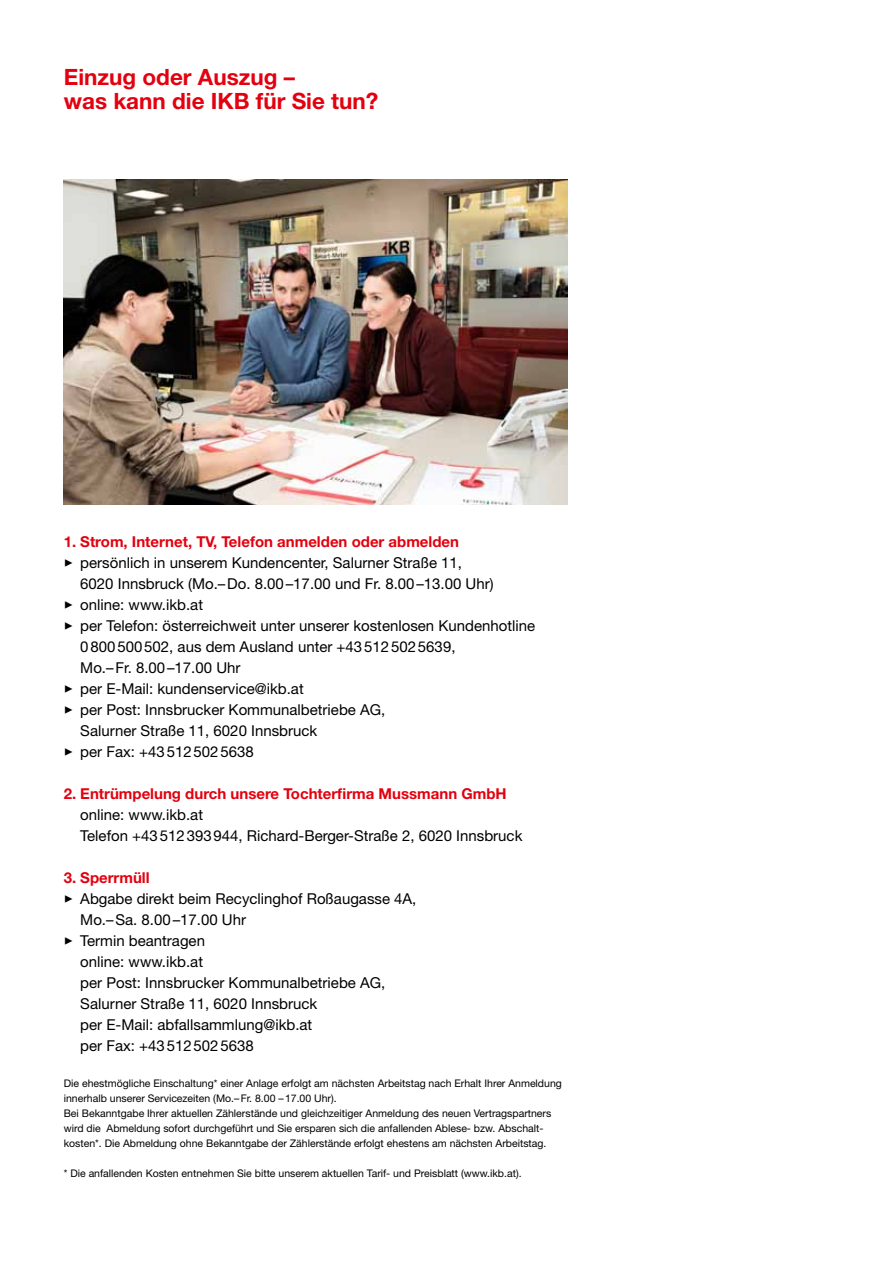
<style>
.page{position:relative;width:893px;height:1263px;background:#fff}
.page>*{position:absolute;margin:0;border:0;box-sizing:border-box;transform-origin:0 0}
.t1{font:700 22.5px/24px "Helvetica Neue LT Std";color:#e3000f}
.t2{font:15px/21px "Helvetica Neue LT Std";color:#000}
.t3{font:700 15px "Helvetica Neue LT Std";color:#e3000f}
.t4{font:10.5px/15px "Helvetica Neue LT Std";color:#000}
</style>
<div class="page">
<img style="left:64px;top:179px;width:504px;height:326px">
<h1 class="t1" style="left:64px;top:64px;width:316px">Einzug oder Auszug –<br>was kann die IKB für Sie tun?</h1>
<p class="t3" style="left:64px;top:532px;width:397px">1. Strom, Internet, TV, Telefon anmelden oder abmelden</p>
<p class="t2" style="left:80px;top:552px;width:415px;text-indent:-16px">✓ persönlich in unserem Kundencenter, Salurner Straße 11,<br>6020 Innsbruck (Mo.–Do. 8.00–17.00 und Fr. 8.00–13.00 Uhr)</p>
<p class="t2" style="left:64px;top:594px;width:141px">✓ online: www.ikb.at</p>
<p class="t2" style="left:80px;top:615px;width:456px;text-indent:-16px">✓ per Telefon: österreichweit unter unserer kostenlosen Kundenhotline<br>0800500502, aus dem Ausland unter +435125025639,<br>Mo.–Fr. 8.00–17.00 Uhr</p>
<p class="t2" style="left:64px;top:678px;width:241px">✓ per E-Mail: kundenservice@ikb.at</p>
<p class="t2" style="left:80px;top:699px;width:307px;text-indent:-16px">✓ per Post: Innsbrucker Kommunalbetriebe AG,<br>Salurner Straße 11, 6020 Innsbruck</p>
<p class="t2" style="left:64px;top:741px;width:192px">✓ per Fax: +435125025638</p>
<p class="t3" style="left:64px;top:784px;width:444px">2. Entrümpelung durch unsere Tochterfirma Mussmann GmbH</p>
<p class="t2" style="left:80px;top:804px;width:444px">online: www.ikb.at<br>Telefon +43512393944, Richard-Berger-Straße 2, 6020 Innsbruck</p>
<p class="t3" style="left:64px;top:868px;width:87px">3. Sperrmüll</p>
<p class="t2" style="left:80px;top:888px;width:338px;text-indent:-16px">✓ Abgabe direkt beim Recyclinghof Roßaugasse 4A,<br>Mo.–Sa. 8.00–17.00 Uhr</p>
<p class="t2" style="left:80px;top:930px;width:307px;text-indent:-16px">✓ Termin beantragen<br>online: www.ikb.at<br>per Post: Innsbrucker Kommunalbetriebe AG,<br>Salurner Straße 11, 6020 Innsbruck<br>per E-Mail: abfallsammlung@ikb.at<br>per Fax: +435125025638</p>
<p class="t4" style="left:64px;top:1075px;width:500px">Die ehestmögliche Einschaltung* einer Anlage erfolgt am nächsten Arbeitstag nach Erhalt Ihrer Anmeldung innerhalb unserer Servicezeiten (Mo.–Fr. 8.00 –17.00 Uhr).<br>Bei Bekanntgabe Ihrer aktuellen Zählerstände und gleichzeitiger Anmeldung des neuen Vertragspartners wird die Abmeldung sofort durchgeführt und Sie ersparen sich die anfallenden Ablese- bzw. Abschalt&shy;kosten*. Die Abmeldung ohne Bekanntgabe der Zählerstände erfolgt ehestens am nächsten Arbeitstag.</p>
<p class="t4" style="left:64px;top:1165px;width:459px">* Die anfallenden Kosten entnehmen Sie bitte unserem aktuellen Tarif- und Preisblatt (www.ikb.at).</p>
</div>
